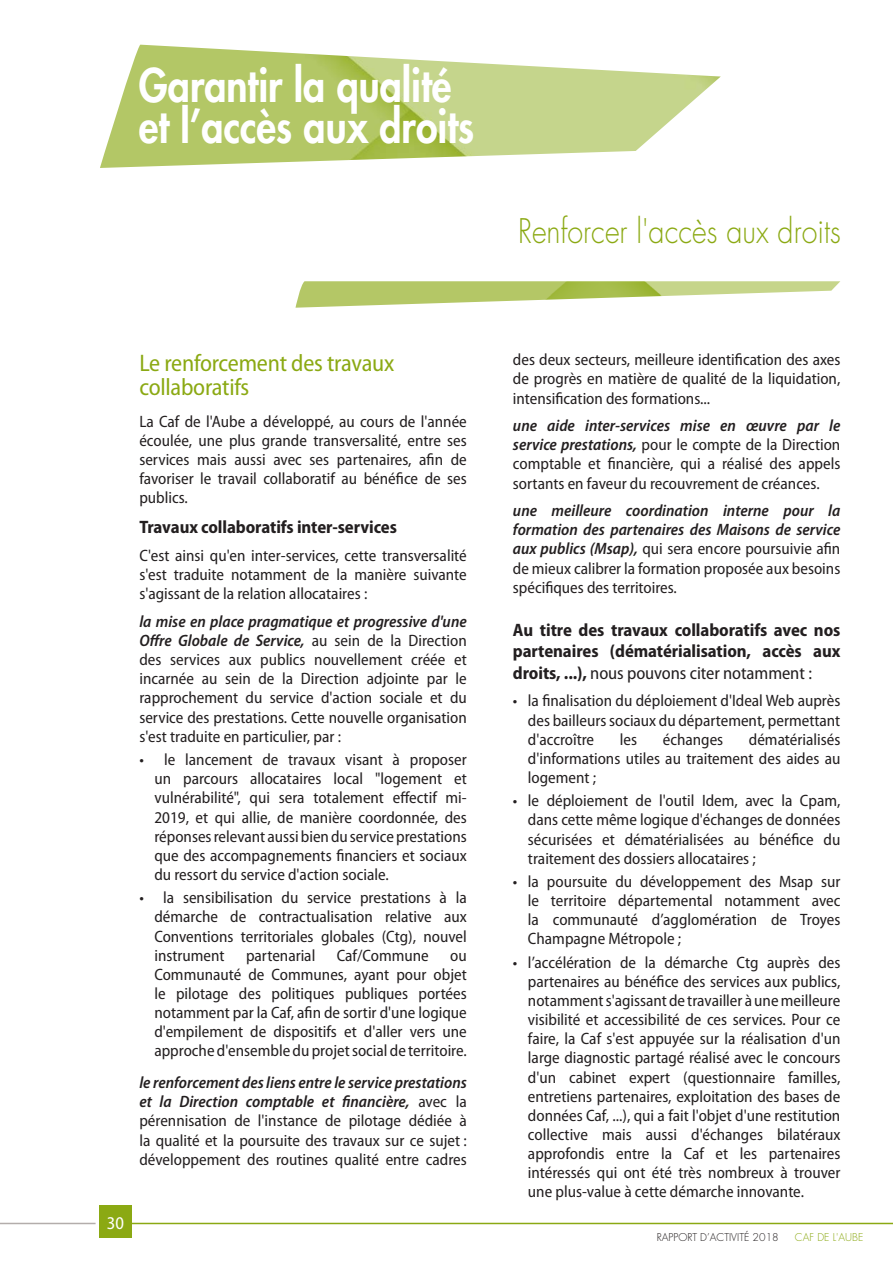
<style>
.page{position:relative;width:893px;height:1263px;background:#fff}
.page>*{position:absolute;margin:0;border:0;box-sizing:border-box;transform-origin:0 0}
.t1{font:800 45px/40.5px "Futura Std";color:#fff;scale:.87 1}
.t2{font:300 33px "Futura Std";color:#8ba913;scale:.87 1}
.TITRECHAP_SemiconD_1{font:semi-condensed 24px/24px "Myriad Pro";letter-spacing:-.01em;color:#8ba913}
.TITRESOUSCHAP_BoldSe{font:700 semi-condensed 18px/21.6px "Myriad Pro";letter-spacing:-.005em;color:#231f20;text-align:justify}
.t3{font:semi-condensed 18px "Myriad Pro";color:#fff}
.TEXT_SemiconD_11_12{font:semi-condensed 16.5px/19px "Myriad Pro";color:#231f20;text-align:justify}
.t4{font:300 10.5px "Futura Std";color:#231f20}
.t5{font:300 10.5px "Futura Std";color:#8ba913}
.s1{font-weight:600;font-style:italic}
.s2{font-weight:400}
</style>
<div class="page">
<img style="left:295px;top:281px;width:545px;height:27px">
<img style="left:100px;top:45px;width:621px;height:123px">
<hr style="left:0;top:1223px;width:96px;height:1px;background:#b3adab">
<hr style="left:119px;top:1223px;width:774px;height:1px;background:#8ba913">
<div style="left:99px;top:1205px;width:33px;height:32px;background:#8ba913"></div>
<h1 class="t1" style="left:139px;top:65px;width:387px">Garantir la qualité et l’accès aux droits</h1>
<h2 class="t2" style="left:518px;top:211px;width:373px">Renforcer l'accès aux droits</h2>
<p class="TITRECHAP_SemiconD_1" style="left:139px;top:351px;width:256px">Le renforcement des travaux collaboratifs</p>
<p class="TEXT_SemiconD_11_12" style="left:139px;top:412px;width:329px">La Caf de l'Aube a développé, au cours de l'année écoulée, une plus grande transversalité, entre ses services mais aussi avec ses partenaires, afin de favoriser le travail collaboratif au bénéfice de ses publics.</p>
<p class="TITRESOUSCHAP_BoldSe" style="left:139px;top:516px;width:259px">Travaux collaboratifs inter-services</p>
<p class="TEXT_SemiconD_11_12" style="left:139px;top:546px;width:329px">C'est ainsi qu'en inter-services, cette transversalité s'est traduite notamment de la manière suivante s'agissant de la relation allocataires :</p>
<p class="TEXT_SemiconD_11_12" style="left:139px;top:612px;width:329px"><span class="s1">la mise en place pragmatique et progressive d'une Offre Globale de Service,</span> au sein de la Direction des services aux publics nouvellement créée et incarnée au sein de la Direction adjointe par le rapprochement du service d'action sociale et du service des prestations. Cette nouvelle organisation s'est traduite en particulier, par :</p>
<p class="TEXT_SemiconD_11_12" style="left:154px;top:750px;width:314px;text-indent:-15px">• le lancement de travaux visant à proposer un parcours allocataires local "logement et vulnérabilité", qui sera totalement effectif mi-2019, et qui allie, de manière coordonnée, des réponses relevant aussi bien du service prestations que des accompagnements financiers et sociaux du ressort du service d'action sociale.</p>
<p class="TEXT_SemiconD_11_12" style="left:154px;top:888px;width:314px;text-indent:-15px">• la sensibilisation du service prestations à la démarche de contractualisation relative aux Conventions territoriales globales (Ctg), nouvel instrument</p>
<p class="TEXT_SemiconD_11_12" style="left:246px;top:945px;width:71px">partenarial</p>
<p class="TEXT_SemiconD_11_12" style="left:337px;top:945px;width:93px">Caf/Commune</p>
<p class="TEXT_SemiconD_11_12" style="left:154px;top:945px;width:314px;text-indent:296px">ou Communauté de Communes, ayant pour objet le pilotage des politiques publiques portées notamment par la Caf, afin de sortir d'une logique d'empilement de dispositifs et d'aller vers une approche d'ensemble du projet social de territoire.</p>
<p class="TEXT_SemiconD_11_12" style="left:139px;top:1073px;width:329px"><span class="s1">le renforcement des liens entre le service prestations et la Direction comptable et financière,</span> avec la pérennisation de l'instance de pilotage dédiée à la qualité et la poursuite des travaux sur ce sujet : développement des routines qualité entre cadres</p>
<p class="t3" style="left:107px;top:1211px;width:19px">30</p>
<p class="TEXT_SemiconD_11_12" style="left:513px;top:350px;width:329px">des deux secteurs, meilleure identification des axes de progrès en matière de qualité de la liquidation, intensification des formations...</p>
<p class="TEXT_SemiconD_11_12" style="left:513px;top:416px;width:329px"><span class="s1">une aide inter-services mise en œuvre par le service prestations,</span> pour le compte de la Direction comptable et financière, qui a réalisé des appels sortants en faveur du recouvrement de créances.</p>
<p class="TEXT_SemiconD_11_12" style="left:513px;top:501px;width:329px"><span class="s1">une meilleure coordination interne pour la formation des partenaires des Maisons de service aux publics (Msap),</span> qui sera encore poursuivie afin de mieux calibrer la formation proposée aux besoins spécifiques des territoires.</p>
<p class="TITRESOUSCHAP_BoldSe" style="left:513px;top:618px;width:329px">Au titre des travaux collaboratifs avec nos partenaires (dématérialisation, accès aux droits, ...), <span class="s2">nous pouvons citer notamment :</span></p>
<p class="TEXT_SemiconD_11_12" style="left:528px;top:691px;width:314px;text-indent:-15px">• la finalisation du déploiement d'Ideal Web auprès des bailleurs sociaux du département, permettant d'accroître</p>
<p class="TEXT_SemiconD_11_12" style="left:528px;top:729px;width:314px;text-indent:221px">dématérialisés d'informations utiles au traitement des aides au logement ;</p>
<p class="TEXT_SemiconD_11_12" style="left:528px;top:791px;width:314px;text-indent:-15px">• le déploiement de l'outil Idem, avec la Cpam, dans cette même logique d'échanges de données sécurisées et dématérialisées au bénéfice du traitement des dossiers allocataires ;</p>
<p class="TEXT_SemiconD_11_12" style="left:528px;top:872px;width:314px;text-indent:-15px">• la poursuite du développement des Msap sur le territoire départemental notamment avec la communauté d’agglomération de Troyes Champagne Métropole ;</p>
<p class="TEXT_SemiconD_11_12" style="left:528px;top:952px;width:314px;text-indent:-15px">• l’accélération de la démarche Ctg auprès des partenaires au bénéfice des services aux publics, notamment s'agissant de travailler à une meilleure visibilité et accessibilité de ces services. Pour ce faire, la Caf s'est appuyée sur la réalisation d'un large diagnostic partagé réalisé avec le concours d'un cabinet expert (questionnaire familles, entretiens partenaires, exploitation des bases de données Caf, ...), qui a fait l'objet d'une restitution collective mais aussi d'échanges bilatéraux approfondis entre la Caf et les partenaires intéressés qui ont été très nombreux à trouver une plus-value à cette démarche innovante.</p>
<p class="TEXT_SemiconD_11_12" style="left:620px;top:729px;width:19px">les</p>
<p class="TEXT_SemiconD_11_12" style="left:663px;top:729px;width:62px">échanges</p>
<p class="t4" style="left:657px;top:1230px;width:123px">RAPPORT D’ACTIVITÉ 2018</p>
<p class="t5" style="left:795px;top:1230px;width:70px">CAF DE L'AUBE</p>
</div>
